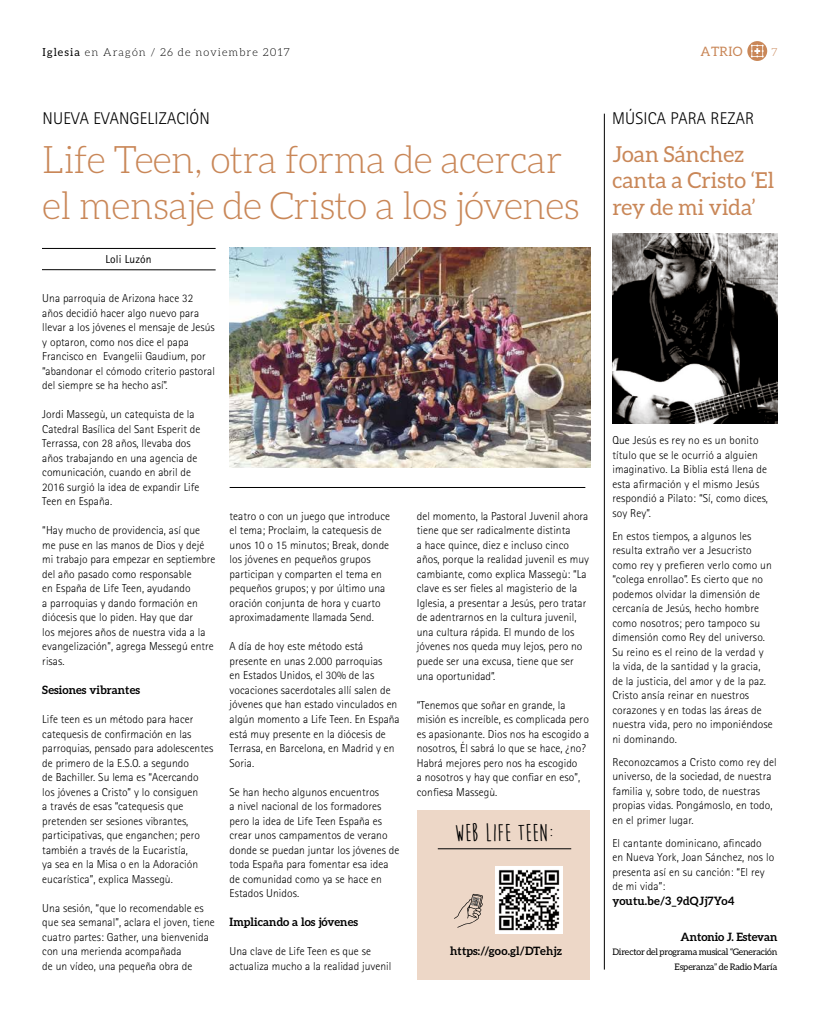
<style>
.page{position:relative;width:820px;height:1021px;background:#fff}
.page>*{position:absolute;margin:0;border:0;box-sizing:border-box;transform-origin:0 0}
.t1{font:300 38px/45.6px "Aleo";letter-spacing:-.02em;color:#c98758}
.t2{font:700 25px "Moon Flower";color:#000}
.t3{font:22px/26.4px "Aleo";color:#c98758}
.t4{font:300 17px "Rotis Sans Serif";letter-spacing:.01em;color:#000}
.t5{font:13px "Aleo";letter-spacing:.025em;color:#c98758}
.t6{font:300 11.5px/14.5px "Rotis Sans Serif";letter-spacing:.005em;color:#000}
.t7{font:700 11.5px "Aleo";letter-spacing:.005em;color:#000}
.t8{font:11.5px "Rotis Sans Serif";letter-spacing:.01em;color:#000}
.t9{font:300 11px "Aleo";letter-spacing:.1em;color:#000}
.t10{font:300 11px "Aleo";color:#c98758}
.t11{font:9px/14.5px "Aleo";letter-spacing:-.02em;color:#000;text-align:right}
.s1{font-weight:400}
</style>
<div class="page">
<div style="left:417px;top:810px;width:173px;height:169px;background:#edd7c7"></div>
<svg style="left:747px;top:41px;width:19px;height:20px"></svg>
<hr style="left:604px;top:114px;width:1px;height:855px;background:#000">
<img style="left:612px;top:234px;width:165px;height:189px">
<img style="left:229px;top:247px;width:361px;height:220px">
<hr style="left:42px;top:248px;width:173px;height:1px;background:#000">
<hr style="left:42px;top:269px;width:173px;height:1px;background:#000">
<hr style="left:229px;top:487px;width:356px;height:1px;background:#000">
<svg style="left:454px;top:893px;width:28px;height:34px"></svg>
<img style="left:495px;top:866px;width:67px;height:68px">
<hr style="left:437px;top:848px;width:134px;height:1px;background:#000">
<p class="t9" style="left:43px;top:46px;width:249px"><span class="s1">Iglesia</span> en Aragón / 26 de noviembre 2017</p>
<p class="t5" style="left:700px;top:44px;width:43px">ATRIO</p>
<p class="t10" style="left:771px;top:46px;width:8px">7</p>
<h3 class="t4" style="left:43px;top:108px;width:169px">NUEVA EVANGELIZACIÓN</h3>
<h1 class="t1" style="left:42px;top:137px;width:538px">Life Teen, otra forma de acercar el mensaje de Cristo a los jóvenes</h1>
<p class="t8" style="left:105px;top:252px;width:48px">Loli Luzón</p>
<p class="t6" style="left:42px;top:291px;width:174px">Una parroquia de Arizona hace 32 años decidió hacer algo nuevo para llevar a los jóvenes el mensaje de Jesús y optaron, como nos dice el papa Francisco en Evangelii Gaudium, por “abandonar el cómodo criterio pastoral del siempre se ha hecho así”.</p>
<p class="t6" style="left:42px;top:407px;width:159px">Jordi Massegù, un catequista de la<br>Catedral Basílica del Sant Esperit de<br>Terrassa, con 28 años, llevaba dos años trabajando en una agencia de comunicación, cuando en abril de<br>2016 surgió la idea de expandir Life<br>Teen en España.</p>
<p class="t6" style="left:42px;top:523px;width:174px">“Hay mucho de providencia, así que me puse en las manos de Dios y dejé mi trabajo para empezar en septiembre del año pasado como responsable<br>en España de Life Teen, ayudando<br>a parroquias y dando formación en diócesis que lo piden. Hay que dar<br>los mejores años de nuestra vida a la evangelización”, agrega Messegú entre risas.</p>
<p class="t7" style="left:42px;top:683px;width:99px">Sesiones vibrantes</p>
<p class="t6" style="left:42px;top:712px;width:172px">Life teen es un método para hacer catequesis de confirmación en las parroquias, pensado para adolescentes de primero de la E.S.O. a segundo<br>de Bachiller. Su lema es “Acercando los jóvenes a Cristo” y lo consiguen<br>a través de esas “catequesis que pretenden ser sesiones vibrantes, participativas, que enganchen; pero también a través de la Eucaristía,<br>ya sea en la Misa o en la Adoración eucarística”, explica Massegù.</p>
<p class="t6" style="left:42px;top:900px;width:174px">Una sesión, “que lo recomendable es que sea semanal”, aclara el joven, tiene cuatro partes: Gather, una bienvenida con una merienda acompañada<br>de un vídeo, una pequeña obra de</p>
<p class="t6" style="left:229px;top:508px;width:162px">teatro o con un juego que introduce el tema; Proclaim, la catequesis de unos 10 o 15 minutos; Break, donde los jóvenes en pequeños grupos participan y comparten el tema en pequeños grupos; y por último una oración conjunta de hora y cuarto aproximadamente llamada Send.</p>
<p class="t6" style="left:229px;top:639px;width:172px">A día de hoy este método está presente en unas 2.000 parroquias<br>en Estados Unidos, el 30% de las vocaciones sacerdotales allí salen de jóvenes que han estado vinculados en algún momento a Life Teen. En España está muy presente en la diócesis de<br>Terrasa, en Barcelona, en Madrid y en<br>Soria.</p>
<p class="t6" style="left:229px;top:784px;width:171px">Se han hecho algunos encuentros<br>a nivel nacional de los formadores pero la idea de Life Teen España es crear unos campamentos de verano donde se puedan juntar los jóvenes de toda España para fomentar esa idea de comunidad como ya se hace en<br>Estados Unidos.</p>
<p class="t7" style="left:229px;top:915px;width:130px">Implicando a los jóvenes</p>
<p class="t6" style="left:229px;top:944px;width:163px">Una clave de Life Teen es que se actualiza mucho a la realidad juvenil</p>
<p class="t6" style="left:416px;top:509px;width:174px">del momento, la Pastoral Juvenil ahora tiene que ser radicalmente distinta<br>a hace quince, diez e incluso cinco años, porque la realidad juvenil es muy cambiante, como explica Massegù: “La clave es ser fieles al magisterio de la Iglesia, a presentar a Jesús, pero tratar de adentrarnos en la cultura juvenil, una cultura rápida. El mundo de los jóvenes nos queda muy lejos, pero no puede ser una excusa, tiene que ser una oportunidad”.</p>
<p class="t6" style="left:416px;top:697px;width:174px">“Tenemos que soñar en grande, la misión es increíble, es complicada pero es apasionante. Dios nos ha escogido a nosotros, Él sabrá lo que se hace, ¿no?<br>Habrá mejores pero nos ha escogido<br>a nosotros y hay que confiar en eso”, confiesa Massegù.</p>
<h2 class="t2" style="left:454px;top:820px;width:101px">WEB LIFE TEEN:</h2>
<p class="t7" style="left:450px;top:944px;width:113px">https://goo.gl/DTehjz</p>
<h3 class="t4" style="left:612px;top:109px;width:144px">MÚSICA PARA REZAR</h3>
<h3 class="t3" style="left:612px;top:140px;width:163px">Joan Sánchez canta a Cristo ‘El rey de mi vida’</h3>
<p class="t6" style="left:612px;top:433px;width:157px">Que Jesús es rey no es un bonito título que se le ocurrió a alguien imaginativo. La Biblia está llena de esta afirmación y el mismo Jesús respondió a Pilato: “Sí, como dices, soy Rey”.</p>
<p class="t6" style="left:612px;top:528px;width:162px">En estos tiempos, a algunos les resulta extraño ver a Jesucristo como rey y prefieren verlo como un “colega enrollao”. Es cierto que no podemos olvidar la dimensión de cercanía de Jesús, hecho hombre como nosotros; pero tampoco su dimensión como Rey del universo.<br>Su reino es el reino de la verdad y la vida, de la santidad y la gracia, de la justicia, del amor y de la paz.<br>Cristo ansía reinar en nuestros corazones y en todas las áreas de nuestra vida, pero no imponiéndose ni dominando.</p>
<p class="t6" style="left:612px;top:754px;width:166px">Reconozcamos a Cristo como rey del universo, de la sociedad, de nuestra familia y, sobre todo, de nuestras propias vidas. Pongámoslo, en todo, en el primer lugar.</p>
<p class="t6" style="left:612px;top:835px;width:163px">El cantante dominicano, afincado en Nueva York, Joan Sánchez, nos lo presenta así en su canción: “El rey de mi vida”:</p>
<p class="t7" style="left:612px;top:894px;width:124px">youtu.be/3_9dQJj7Yo4</p>
<p class="t7" style="left:680px;top:929px;width:98px">Antonio J. Estevan</p>
<p class="t11" style="left:612px;top:944px;width:166px">Director del programa musical “Generación<br>Esperanza” de Radio María</p>
</div>
